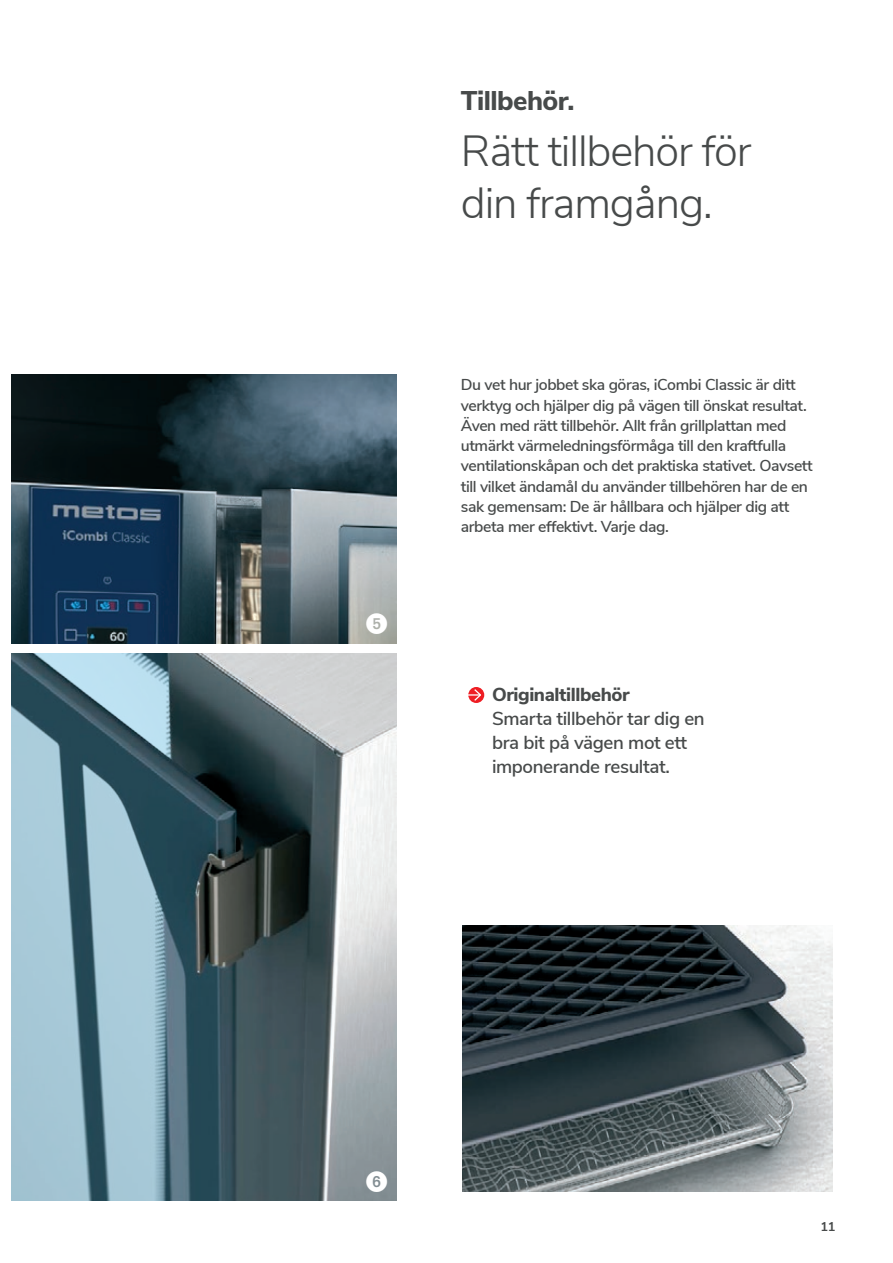
<style>
.page{position:relative;width:893px;height:1263px;background:#fff}
.page>*{position:absolute;margin:0;border:0;box-sizing:border-box;transform-origin:0 0}
.t1{font:300 43.5px/52.2px "Nunito Sans";letter-spacing:-.025em;color:#474a4a}
.t2{font:800 27px "Nunito Sans";letter-spacing:-.02em;color:#474a4a}
.t3{font:21.3px "European Pi One";color:#fff}
.t4{font:600 18.75px/24px "Nunito Sans";letter-spacing:-.02em;color:#474a4a}
.t5{font:800 18.75px "Nunito Sans";letter-spacing:-.02em;color:#474a4a}
.t6{font:600 15.75px/20.2px "Nunito Sans";letter-spacing:-.025em;color:#474a4a}
.t7{font:700 12.75px "RATIONAL Sans TT";color:#3e4b4c}
.s1{font-family:"Nunito Sans";color:#474a4a}
</style>
<div class="page">
<img style="left:12px;top:653px;width:384px;height:548px">
<img style="left:12px;top:374px;width:384px;height:269px">
<img style="left:463px;top:925px;width:369px;height:266px">
<svg style="left:468px;top:687px;width:16px;height:16px"></svg>
<svg style="left:468px;top:688px;width:14px;height:14px"></svg>
<h3 class="t3" style="left:366px;top:611px;width:23px">5</h3>
<h2 class="t2" style="left:461px;top:81px;width:115px">Tillbehör.</h2>
<h1 class="t1" style="left:461px;top:122px;width:292px">Rätt tillbehör för din framgång.</h1>
<p class="t6" style="left:461px;top:374px;width:353px">Du vet hur jobbet ska göras, iCombi Classic är ditt verktyg och hjälper dig på vägen till önskat resultat.<br>Även med rätt tillbehör. Allt från grillplattan med utmärkt värmeledningsförmåga till den kraftfulla ventilationskåpan och det praktiska stativet. Oavsett till vilket ändamål du använder tillbehören har de en sak gemensam: De är hållbara och hjälper dig att arbeta mer effektivt. Varje dag.</p>
<p class="t5" style="left:492px;top:681px;width:139px">Originaltillbehör</p>
<p class="t4" style="left:492px;top:706px;width:214px">Smarta tillbehör tar dig en bra bit på vägen mot ett imponerande resultat.</p>
<h3 class="t3" style="left:366px;top:1169px;width:23px">6</h3>
<p class="t7" style="left:818px;top:1218px;width:19px">19<span class="s1">11</span></p>
</div>
